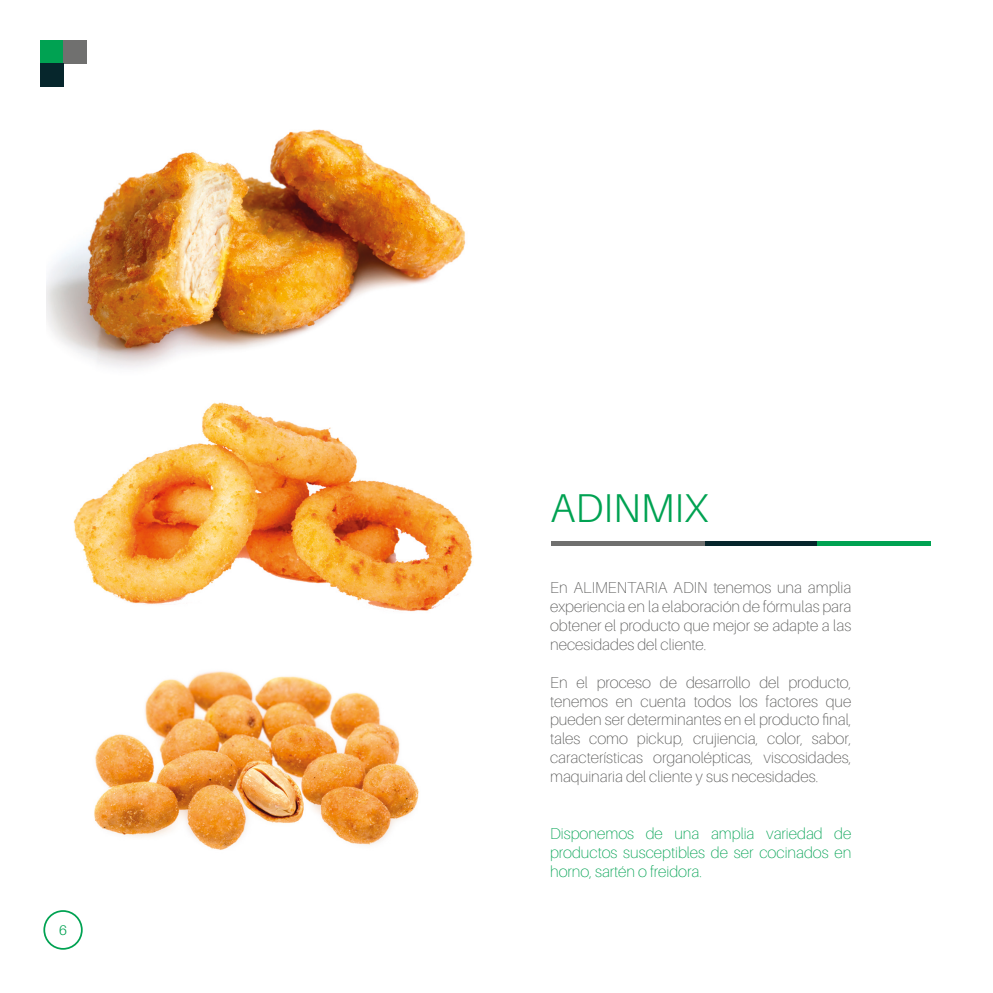
<style>
.page{position:relative;width:993px;height:993px;background:#fff}
.page>*{position:absolute;margin:0;border:0;box-sizing:border-box;transform-origin:0 0}
.t1{font:300 40.25px "Aileron";color:#00a252}
.t2{font:100 15.75px/18.9px "Aileron";color:#575756;text-align:justify}
.t3{font:100 15.75px/18.9px "Aileron";color:#00a252;text-align:justify}
.t4{font:300 14px "Aileron";color:#00a252}
</style>
<div class="page">
<div style="left:43px;top:909px;width:40px;height:40px;border:2px solid #00a252;border-radius:50%"></div>
<img style="left:94px;top:671px;width:325px;height:179px">
<img style="left:47px;top:129px;width:419px;height:239px">
<img style="left:73px;top:402px;width:400px;height:210px">
<div style="left:550px;top:540px;width:380px;height:5px;background:#70706f"></div>
<div style="left:705px;top:540px;width:225px;height:5px;background:#06262c"></div>
<div style="left:817px;top:540px;width:113px;height:5px;background:#00a252"></div>
<div style="left:40px;top:40px;width:23px;height:23px;background:#00a252"></div>
<div style="left:63px;top:40px;width:23px;height:23px;background:#70706f"></div>
<div style="left:40px;top:63px;width:23px;height:23px;background:#06262c"></div>
<p class="t4" style="left:59px;top:922px;width:9px">6</p>
<p class="t1" style="left:550px;top:485px;width:160px">ADINMIX</p>
<p class="t2" style="left:550px;top:578px;width:303px">En ALIMENTARIA ADIN tenemos una amplia experiencia en la elaboración de fórmulas para obtener el producto que mejor se adapte a las necesidades del cliente.</p>
<p class="t2" style="left:550px;top:672px;width:303px">En el proceso de desarrollo del producto, tenemos en cuenta todos los factores que pueden ser determinantes en el producto final, tales como pickup, crujiencia, color, sabor, características organolépticas, viscosidades, maquinaria del cliente y sus necesidades.</p>
<p class="t3" style="left:550px;top:823px;width:303px">Disponemos de una amplia variedad de productos susceptibles de ser cocinados en horno, sartén o freidora.</p>
</div>
